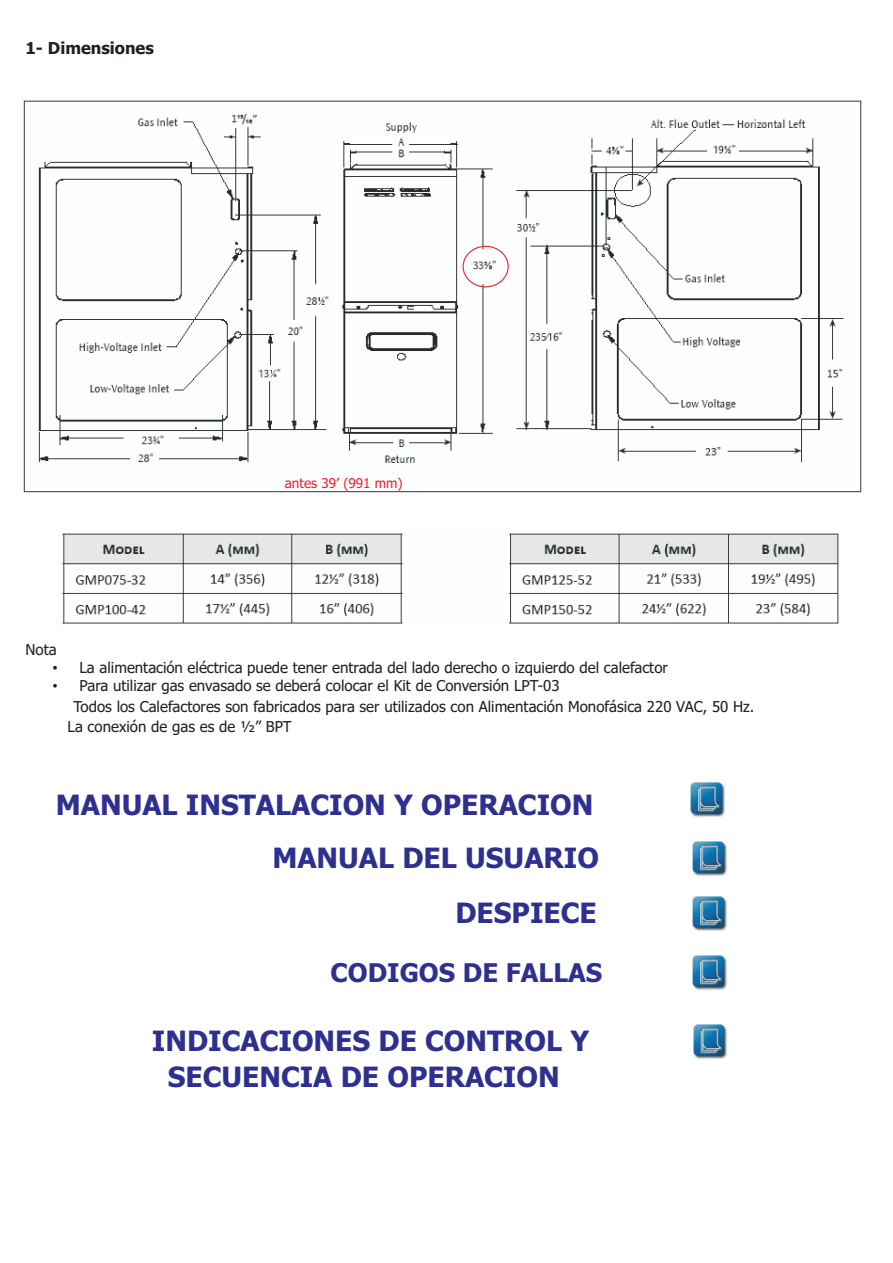
<style>
.page{position:relative;width:893px;height:1263px;background:#fff}
.page>*{position:absolute;margin:0;border:0;box-sizing:border-box;transform-origin:0 0}
.t1{font:700 28.05px/54.6px "Tahoma";color:#2e3090;text-align:right}
.t2{font:700 25.8px "Tahoma";color:#2e3090}
.t3{font:700 16.5px "Tahoma";color:#231f20}
.t4{font:15px "Tahoma";color:#231f20}
.t5{font:13.5px "Tahoma";color:#ee2028}
.s1{font-family:"Arial"}
</style>
<div class="page">
<img style="left:23px;top:100px;width:839px;height:393px">
<img style="left:62px;top:533px;width:777px;height:91px">
<div style="left:462px;top:246px;width:46px;height:41px;border:1px solid #ee2028;border-radius:50%"></div>
<img style="left:690px;top:783px;width:35px;height:34px">
<img style="left:692px;top:841px;width:35px;height:35px">
<img style="left:692px;top:896px;width:35px;height:35px">
<img style="left:692px;top:955px;width:35px;height:35px">
<img style="left:693px;top:1024px;width:34px;height:35px">
<p class="t3" style="left:25px;top:42px;width:130px">1- Dimensiones</p>
<p class="t5" style="left:285px;top:477px;width:119px">antes 39’ (991 mm)</p>
<p class="t4" style="left:25px;top:643px;width:33px">Nota</p>
<p class="t4" style="left:52px;top:662px;width:617px"><span class="s1">•</span> La alimentación eléctrica puede tener entrada del lado derecho o izquierdo del calefactor</p>
<p class="t4" style="left:52px;top:680px;width:508px"><span class="s1">•</span> Para utilizar gas envasado se deberá colocar el Kit de Conversión LPT-03</p>
<p class="t4" style="left:54px;top:701px;width:702px">• Todos los Calefactores son fabricados para ser utilizados con Alimentación Monofásica 220 VAC, 50 Hz.</p>
<p class="t4" style="left:53px;top:720px;width:240px">• La conexión de gas es de ½” BPT</p>
<h1 class="t1" style="left:56px;top:780px;width:539px">MANUAL INSTALACION Y OPERACION</h1>
<h1 class="t1" style="left:272px;top:833px;width:328px">MANUAL DEL USUARIO<br>DESPIECE</h1>
<h2 class="t2" style="left:330px;top:962px;width:273px">CODIGOS DE FALLAS</h2>
<h1 class="t1" style="left:152px;top:1024px;width:439px;line-height:36.5px;text-align:center">INDICACIONES DE CONTROL Y<br>SECUENCIA DE OPERACION</h1>
</div>
